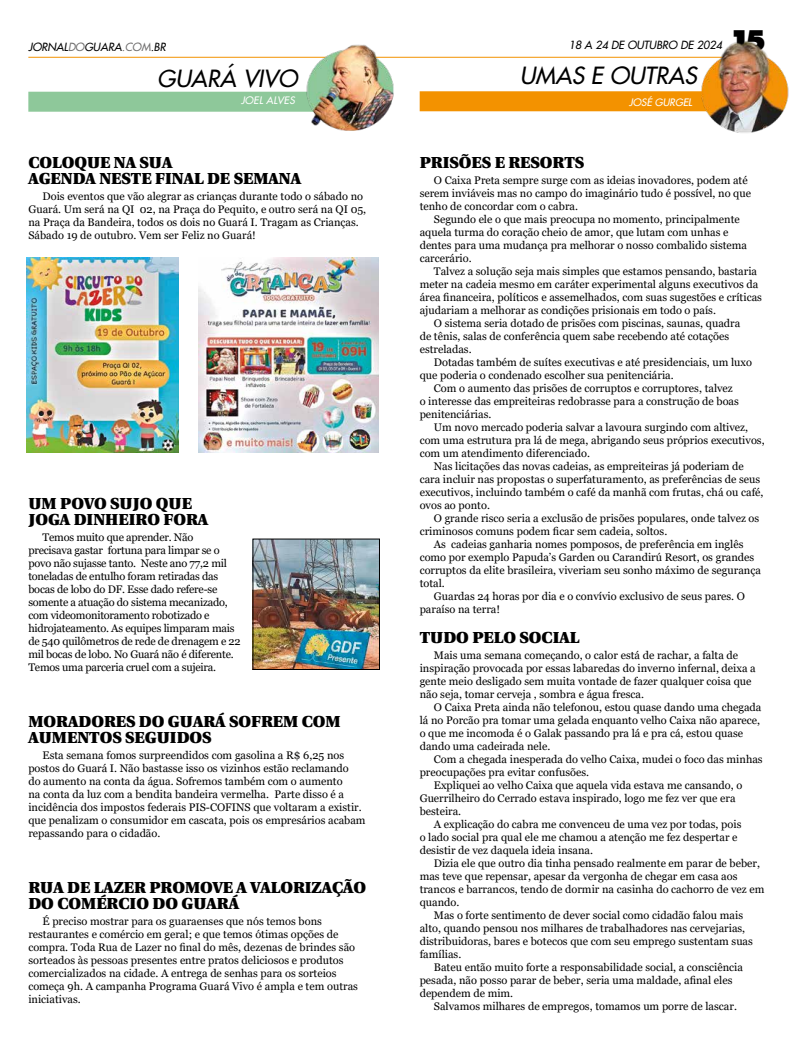
<style>
.page{position:relative;width:794px;height:1049px;background:#fff}
.page>*{position:absolute;margin:0;border:0;box-sizing:border-box;transform-origin:0 0}
.t1{font:900 29.6px "Futura BT";color:#000}
.t2{font:italic 23px "Futura 2";color:#000}
.t3{font:900 16px/16px "Utopia";color:#000}
.t4{font:11px/13px "Georgia";color:#000}
.t5{font:11px/13px "Georgia";letter-spacing:-.02em;color:#000}
.t6{font:italic 11px "Futura 2";color:#000}
.t7{font:italic 10px "Futura 2";color:#fff}
.t8{font:italic 10px "Futura 2";letter-spacing:.02em;color:#fff}
.s1{color:#706f6f}
</style>
<div class="page">
<hr style="left:28px;top:57px;width:737px;height:1px;background:#f39200">
<div style="left:420px;top:91px;width:354px;height:20px;background:#f39200"></div>
<img style="left:699px;top:40px;width:90px;height:93px">
<div style="left:28px;top:92px;width:314px;height:20px;background:#8ec89a"></div>
<img style="left:302px;top:44px;width:95px;height:87px">
<img style="left:26px;top:258px;width:153px;height:194px">
<img style="left:198px;top:258px;width:180px;height:194px">
<img style="left:254px;top:540px;width:124px;height:128px">
<div style="left:252px;top:538px;width:128px;height:132px;border:1px solid #000"></div>
<p class="t6" style="left:28px;top:39px;width:139px">JORNAL<span class="s1">DO</span>GUARA<span class="s1">.COM</span>.BR</p>
<p class="t6" style="left:568px;top:37px;width:155px">18 A 24 DE OUTUBRO DE 2024</p>
<h1 class="t1" style="left:730px;top:22px;width:37px">15</h1>
<h2 class="t2" style="left:157px;top:63px;width:142px">GUARÁ VIVO</h2>
<p class="t8" style="left:241px;top:94px;width:55px">JOEL ALVES</p>
<h3 class="t3" style="left:28px;top:155px;width:274px">COLOQUE NA SUA<br>AGENDA NESTE FINAL DE SEMANA</h3>
<p class="t4" style="left:28px;top:190px;width:339px;text-indent:14px">Dois eventos que vão alegrar as crianças durante todo o sábado no Guará. Um será na QI 02, na Praça do Pequito, e outro será na QI 05, na Praça da Bandeira, todos os dois no Guará I. Tragam as Crianças.<br>Sábado 19 de outubro. Vem ser Feliz no Guará!</p>
<h3 class="t3" style="left:28px;top:496px;width:181px">UM POVO SUJO QUE<br>JOGA DINHEIRO FORA</h3>
<p class="t5" style="left:28px;top:531px;width:214px;text-indent:14px">Temos muito que aprender. Não<br>precisava gastar fortuna para limpar se o povo não sujasse tanto. Neste ano 77,2 mil toneladas de entulho foram retiradas das bocas de lobo do DF. Esse dado refere-se somente a atuação do sistema mecanizado, com videomonitoramento robotizado e hidrojateamento. As equipes limparam mais de 540 quilômetros de rede de drenagem e 22 mil bocas de lobo. No Guará não é diferente.<br>Temos uma parceria cruel com a sujeira.</p>
<h3 class="t3" style="left:28px;top:714px;width:314px">MORADORES DO GUARÁ SOFREM COM<br>AUMENTOS SEGUIDOS</h3>
<p class="t4" style="left:28px;top:749px;width:339px;text-indent:14px">Esta semana fomos surpreendidos com gasolina a R$ 6,25 nos postos do Guará I. Não bastasse isso os vizinhos estão reclamando<br>do aumento na conta da água. Sofremos também com o aumento<br>na conta da luz com a bendita bandeira vermelha. Parte disso é a incidência dos impostos federais PIS-COFINS que voltaram a existir. que penalizam o consumidor em cascata, pois os empresários acabam repassando para o cidadão.</p>
<h3 class="t3" style="left:28px;top:880px;width:339px">RUA DE LAZER PROMOVE A VALORIZAÇÃO<br>DO COMÉRCIO DO GUARÁ</h3>
<p class="t4" style="left:28px;top:915px;width:331px;text-indent:14px">É preciso mostrar para os guaraenses que nós temos bons restaurantes e comércio em geral; e que temos ótimas opções de compra. Toda Rua de Lazer no final do mês, dezenas de brindes são sorteados às pessoas presentes entre pratos deliciosos e produtos comercializados na cidade. A entrega de senhas para os sorteios começa 9h. A campanha Programa Guará Vivo é ampla e tem outras iniciativas.</p>
<h2 class="t2" style="left:520px;top:60px;width:178px">UMAS E OUTRAS</h2>
<p class="t7" style="left:629px;top:95px;width:64px">JOSÉ GURGEL</p>
<h3 class="t3" style="left:420px;top:155px;width:166px">PRISÕES E RESORTS</h3>
<p class="t4" style="left:420px;top:174px;width:333px;text-indent:14px">O Caixa Preta sempre surge com as ideias inovadores, podem até serem inviáveis mas no campo do imaginário tudo é possível, no que tenho de concordar com o cabra.</p>
<p class="t4" style="left:420px;top:213px;width:329px;text-indent:14px">Segundo ele o que mais preocupa no momento, principalmente aquela turma do coração cheio de amor, que lutam com unhas e dentes para uma mudança pra melhorar o nosso combalido sistema carcerário.</p>
<p class="t4" style="left:434px;top:265px;width:325px">Talvez a solução seja mais simples que estamos pensando, bastaria</p>
<p class="t4" style="left:420px;top:278px;width:340px">meter na cadeia mesmo em caráter experimental alguns executivos da</p>
<p class="t4" style="left:420px;top:291px;width:344px">área financeira, políticos e assemelhados, com suas sugestões e críticas</p>
<p class="t4" style="left:420px;top:304px;width:298px">ajudariam a melhorar as condições prisionais em todo o país.</p>
<p class="t4" style="left:434px;top:317px;width:308px">O sistema seria dotado de prisões com piscinas, saunas, quadra</p>
<p class="t4" style="left:420px;top:330px;width:311px">de tênis, salas de conferência quem sabe recebendo até cotações</p>
<p class="t4" style="left:420px;top:343px;width:53px">estreladas.</p>
<p class="t4" style="left:434px;top:356px;width:320px">Dotadas também de suítes executivas e até presidenciais, um luxo</p>
<p class="t4" style="left:420px;top:369px;width:256px">que poderia o condenado escolher sua penitenciária.</p>
<p class="t4" style="left:434px;top:382px;width:300px">Com o aumento das prisões de corruptos e corruptores, talvez</p>
<p class="t4" style="left:420px;top:395px;width:321px">o interesse das empreiteiras redobrasse para a construção de boas</p>
<p class="t4" style="left:420px;top:408px;width:73px">penitenciárias.</p>
<p class="t4" style="left:434px;top:421px;width:316px">Um novo mercado poderia salvar a lavoura surgindo com altivez,</p>
<p class="t4" style="left:420px;top:434px;width:346px">com uma estrutura pra lá de mega, abrigando seus próprios executivos,</p>
<p class="t4" style="left:420px;top:447px;width:172px">com um atendimento diferenciado.</p>
<p class="t4" style="left:434px;top:460px;width:311px">Nas licitações das novas cadeias, as empreiteiras já poderiam de</p>
<p class="t4" style="left:420px;top:473px;width:342px">cara incluir nas propostas o superfaturamento, as preferências de seus</p>
<p class="t4" style="left:420px;top:486px;width:345px">executivos, incluindo também o café da manhã com frutas, chá ou café,</p>
<p class="t4" style="left:420px;top:499px;width:72px">ovos ao ponto.</p>
<p class="t4" style="left:434px;top:512px;width:327px">O grande risco seria a exclusão de prisões populares, onde talvez os</p>
<p class="t4" style="left:420px;top:525px;width:249px">criminosos comuns podem ficar sem cadeia, soltos.</p>
<p class="t4" style="left:434px;top:538px;width:311px">As cadeias ganharia nomes pomposos, de preferência em inglês</p>
<p class="t4" style="left:420px;top:551px;width:336px">como por exemplo Papuda’s Garden ou Carandirú Resort, os grandes</p>
<p class="t4" style="left:420px;top:564px;width:343px">corruptos da elite brasileira, viveriam seu sonho máximo de segurança</p>
<p class="t4" style="left:420px;top:577px;width:27px">total.</p>
<p class="t4" style="left:434px;top:590px;width:313px">Guardas 24 horas por dia e o convívio exclusivo de seus pares. O</p>
<p class="t4" style="left:420px;top:603px;width:82px">paraíso na terra!</p>
<h3 class="t3" style="left:420px;top:630px;width:161px">TUDO PELO SOCIAL</h3>
<p class="t4" style="left:420px;top:649px;width:337px;text-indent:14px">Mais uma semana começando, o calor está de rachar, a falta de inspiração provocada por essas labaredas do inverno infernal, deixa a gente meio desligado sem muita vontade de fazer qualquer coisa que não seja, tomar cerveja , sombra e água fresca.</p>
<p class="t4" style="left:420px;top:701px;width:343px;text-indent:14px">O Caixa Preta ainda não telefonou, estou quase dando uma chegada lá no Porcão pra tomar uma gelada enquanto velho Caixa não aparece, o que me incomoda é o Galak passando pra lá e pra cá, estou quase dando uma cadeirada nele.</p>
<p class="t4" style="left:434px;top:753px;width:330px">Com a chegada inesperada do velho Caixa, mudei o foco das minhas</p>
<p class="t4" style="left:420px;top:766px;width:171px">preocupações pra evitar confusões.</p>
<p class="t4" style="left:434px;top:779px;width:310px">Expliquei ao velho Caixa que aquela vida estava me cansando, o</p>
<p class="t4" style="left:420px;top:792px;width:317px">Guerrilheiro do Cerrado estava inspirado, logo me fez ver que era</p>
<p class="t4" style="left:420px;top:805px;width:43px">besteira.</p>
<p class="t4" style="left:434px;top:818px;width:309px">A explicação do cabra me convenceu de uma vez por todas, pois</p>
<p class="t4" style="left:420px;top:831px;width:319px">o lado social pra qual ele me chamou a atenção me fez despertar e</p>
<p class="t4" style="left:420px;top:844px;width:175px">desistir de vez daquela ideia insana.</p>
<p class="t4" style="left:434px;top:857px;width:328px">Dizia ele que outro dia tinha pensado realmente em parar de beber,</p>
<p class="t4" style="left:420px;top:870px;width:319px">mas teve que repensar, apesar da vergonha de chegar em casa aos</p>
<p class="t4" style="left:420px;top:883px;width:346px">trancos e barrancos, tendo de dormir na casinha do cachorro de vez em</p>
<p class="t4" style="left:420px;top:896px;width:41px">quando.</p>
<p class="t4" style="left:434px;top:909px;width:311px">Mas o forte sentimento de dever social como cidadão falou mais</p>
<p class="t4" style="left:420px;top:922px;width:327px">alto, quando pensou nos milhares de trabalhadores nas cervejarias,</p>
<p class="t4" style="left:420px;top:935px;width:335px">distribuidoras, bares e botecos que com seu emprego sustentam suas</p>
<p class="t4" style="left:420px;top:948px;width:43px">famílias.</p>
<p class="t4" style="left:434px;top:961px;width:310px">Bateu então muito forte a responsabilidade social, a consciência</p>
<p class="t4" style="left:420px;top:974px;width:314px">pesada, não posso parar de beber, seria uma maldade, afinal eles</p>
<p class="t4" style="left:420px;top:987px;width:95px">dependem de mim.</p>
<p class="t4" style="left:434px;top:1000px;width:304px">Salvamos milhares de empregos, tomamos um porre de lascar.</p>
</div>
